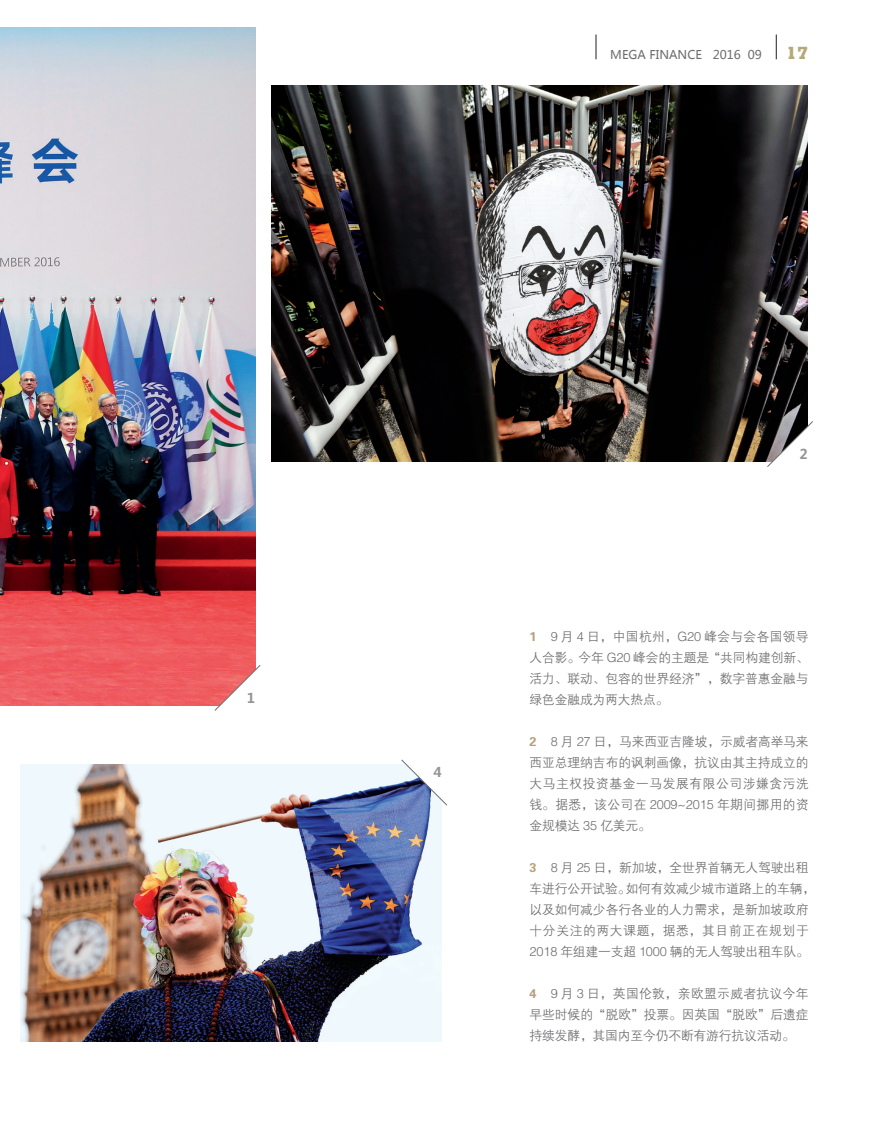
<style>
.page{position:relative;width:893px;height:1127px;background:#fff}
.page>*{position:absolute;margin:0;border:0;box-sizing:border-box;transform-origin:0 0}
.t1{font:800 16.95px "Stymie BT";color:#b8a779}
.t2{font:700 13.5px "Microsoft Ya Hei";color:#939598}
.t3{font:12.75px/21px "FZZDXJW GB1 0";letter-spacing:-.01em;color:#6c6d70;text-align:justify}
.t4{font:12px "Microsoft Ya Hei";color:#6c6d70}
.s1{font-family:"FZDHTJW GB1 0";color:#ba9f7b}
</style>
<div class="page">
<svg style="left:596px;top:35px;width:1px;height:24px"></svg>
<svg style="left:776px;top:35px;width:1px;height:24px"></svg>
<img style="left:0;top:27px;width:255px;height:678px">
<img style="left:271px;top:85px;width:537px;height:377px">
<svg style="left:766px;top:420px;width:47px;height:47px"></svg>
<img style="left:21px;top:765px;width:421px;height:277px">
<svg style="left:400px;top:759px;width:47px;height:47px"></svg>
<svg style="left:214px;top:664px;width:47px;height:47px"></svg>
<p class="t2" style="left:247px;top:688px;width:10px">1</p>
<p class="t4" style="left:610px;top:47px;width:153px">MEGA FINANCE 2016 09</p>
<p class="t1" style="left:786px;top:43px;width:23px">17</p>
<p class="t2" style="left:433px;top:762px;width:10px">4</p>
<p class="t2" style="left:799px;top:445px;width:10px">2</p>
<p class="t3" style="left:529px;top:626px;width:281px"><span class="s1">1</span> 9 月 4 日，中国杭州，G20 峰会与会各国领导人合影。今年 G20 峰会的主题是“共同构建创新、活力、联动、包容的世界经济”，数字普惠金融与绿色金融成为两大热点。</p>
<p class="t3" style="left:529px;top:731px;width:281px"><span class="s1">2</span> 8 月 27 日，马来西亚吉隆坡，示威者高举马来西亚总理纳吉布的讽刺画像，抗议由其主持成立的大马主权投资基金一马发展有限公司涉嫌贪污洗钱。据悉，该公司在 2009~2015 年期间挪用的资金规模达 35 亿美元。</p>
<p class="t3" style="left:529px;top:857px;width:287px;text-align:left"><span class="s1">3</span> 8 月 25 日，新加坡，全世界首辆无人驾驶出租车进行公开试验。如何有效减少城市道路上的车辆，以及如何减少各行各业的人力需求，是新加坡政府十分关注的两大课题，据悉，其目前正在规划于<br>2018 年组建一支超 1000 辆的无人驾驶出租车队。</p>
<p class="t3" style="left:529px;top:983px;width:281px"><span class="s1">4</span> 9 月 3 日，英国伦敦，亲欧盟示威者抗议今年早些时候的“脱欧”投票。因英国“脱欧”后遗症持续发酵，其国内至今仍不断有游行抗议活动。</p>
</div>
